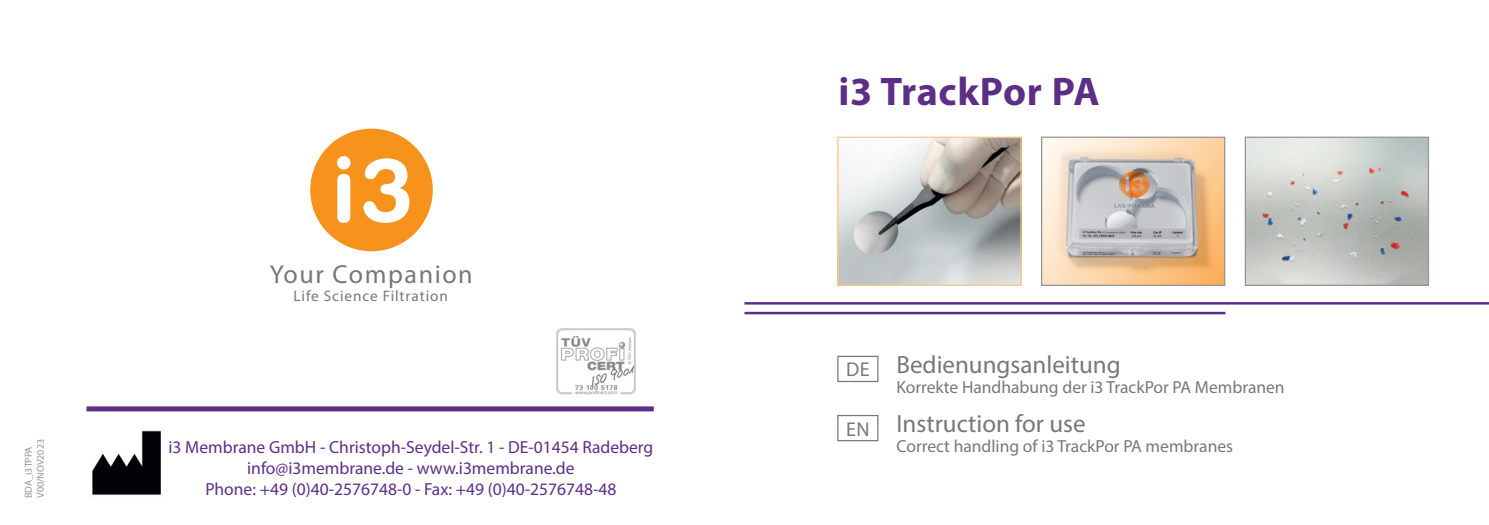
<style>
.page{position:relative;width:1489px;height:525px;background:#fff}
.page>*{position:absolute;margin:0;border:0;box-sizing:border-box;transform-origin:0 0}
.t1{font:700 40px "Myriad Pro";letter-spacing:.02em;color:#5d2e86}
.t2{font:26px "Myriad Pro";letter-spacing:.06em;color:#76787b}
.t3{font:25px "Myriad Pro";color:#76787b}
.t4{font:20px "Myriad Pro";color:#76787b}
.t5{font:17.5px/21px "Myriad Pro";color:#5d2e86;text-align:center}
.t6{font:17.5px "Myriad Pro";color:#76787b}
.t7{font:15.25px "Myriad Pro";letter-spacing:.06em;color:#76787b}
.t8{font:10px/12px "Myriad Pro";color:#939598}
</style>
<div class="page">
<img style="left:1042px;top:138px;width:181px;height:146px">
<div style="left:1040px;top:136px;width:185px;height:150px;border:1px solid #939598"></div>
<img style="left:1246px;top:138px;width:180px;height:146px">
<div style="left:1244px;top:136px;width:184px;height:150px;border:1px solid #939598"></div>
<img style="left:839px;top:138px;width:180px;height:146px">
<div style="left:837px;top:136px;width:184px;height:150px;border:1px solid #fdc689"></div>
<hr style="left:744px;top:311px;width:481px;height:3px;background:#5d2e86">
<hr style="left:744px;top:302px;width:744px;height:2px;background:#5d2e86">
<div style="left:837px;top:355px;width:41px;height:27px;border:1px solid #76787b"></div>
<div style="left:837px;top:414px;width:41px;height:27px;border:1px solid #76787b"></div>
<div style="left:86px;top:406px;width:567px;height:5px;background:#5d2e86"></div>
<div style="left:310px;top:128px;width:123px;height:123px;background:#f7931d;border-radius:50%"></div>
<svg style="left:337px;top:156px;width:13px;height:67px"></svg>
<svg style="left:363px;top:158px;width:46px;height:65px"></svg>
<img style="left:92px;top:430px;width:69px;height:65px">
<img style="left:556px;top:328px;width:80px;height:66px">
<h2 class="t2" style="left:270px;top:258px;width:204px">Your Companion</h2>
<p class="t7" style="left:293px;top:286px;width:156px">Life Science Filtration</p>
<p class="t8" style="left:22px;top:497px;width:60px;rotate:-90deg">BDA_i3TPPA<br>V00/NOV2023</p>
<p class="t5" style="left:168px;top:436px;width:486px">i3 Membrane GmbH - Christoph-Seydel-Str. 1 - DE-01454 Radeberg info@i3membrane.de - www.i3membrane.de<br>Phone: +49 (0)40-2576748-0 - Fax: +49 (0)40-2576748-48</p>
<h1 class="t1" style="left:838px;top:66px;width:263px">i3 TrackPor PA</h1>
<h3 class="t3" style="left:896px;top:349px;width:226px">Bedienungsanleitung</h3>
<p class="t6" style="left:896px;top:376px;width:390px">Korrekte Handhabung der i3 TrackPor PA Membranen</p>
<p class="t4" style="left:846px;top:357px;width:25px">DE</p>
<h3 class="t3" style="left:846px;top:408px;width:241px"><sub>EN</sub> Instruction for use</h3>
<p class="t6" style="left:896px;top:435px;width:338px">Correct handling of i3 TrackPor PA membranes</p>
</div>
